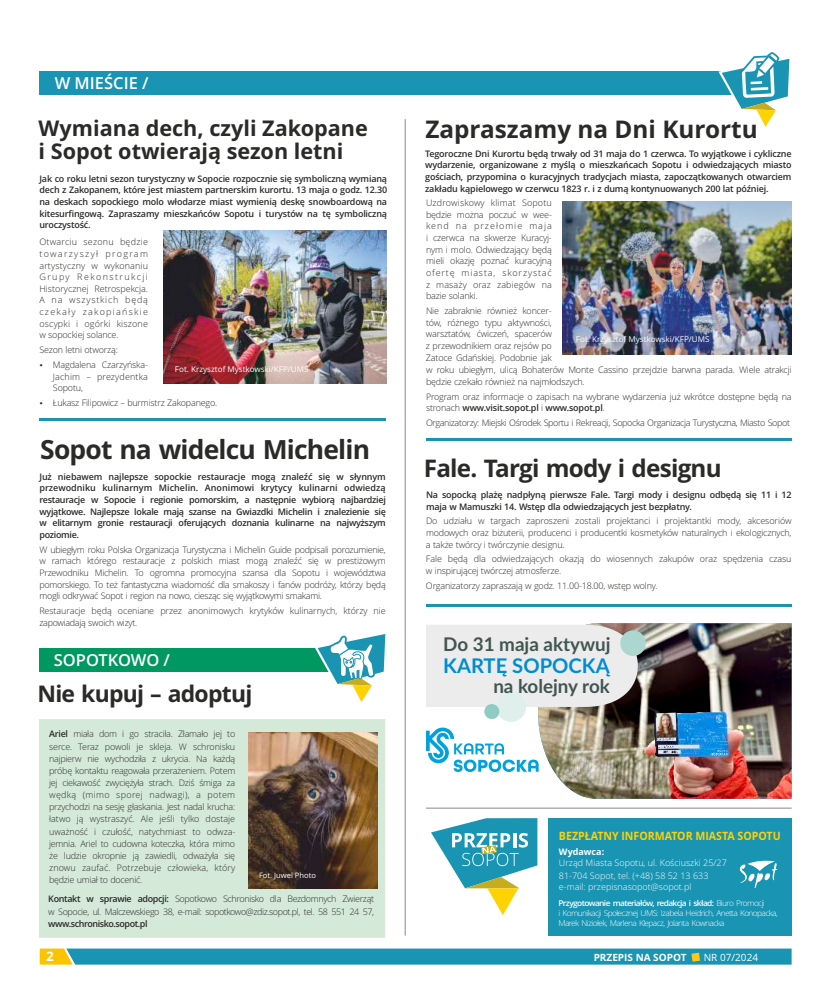
<style>
.page{position:relative;width:820px;height:993px;background:#fff}
.page>*{position:absolute;margin:0;border:0;box-sizing:border-box;transform-origin:0 0}
.t1{font:700 26.4px "Open Sans";letter-spacing:-.03em;color:#2a2a29}
.t2{font:700 24.3px "Open Sans";letter-spacing:-.02em;color:#2a2a29}
.t3{font:700 24.3px "Open Sans";color:#2a2a29}
.t4{font:700 22.9px "Open Sans";letter-spacing:-.03em;color:#2a2a29}
.t5{font:700 21.6px "Open Sans";color:#2a2a29}
.t6{font:700 20.2px "Lato";color:#008cd3}
.t7{font:700 18.8px "Lato";color:#415551}
.t8{font:600 16.5px "Open Sans";color:#fefefe}
.t9{font:700 13px "Open Sans";color:#fefefe;scale:1.04 1}
.t10{font:700 11.5px "Open Sans";color:#ffd200;scale:.92 1}
.t11{font:700 10px "Open Sans";color:#fefefe}
.t12{font:10px "Open Sans";color:#fefefe}
.t13{font:300 9px/11.6px "Open Sans";letter-spacing:-.02em;color:#2a2a29;text-align:justify}
.t14{font:600 9px/11.6px "Open Sans";letter-spacing:-.02em;color:#2a2a29;text-align:justify}
.t15{font:300 9px/12.1px "Open Sans";letter-spacing:-.045em;color:#2a2a29}
.t16{font:300 9px/12.3px "Open Sans";color:#fefefe}
.t17{font:300 9px "Open Sans";letter-spacing:-.04em;color:#2a2a29}
.t18{font:300 9px/11.8px "Open Sans";letter-spacing:.015em;color:#2a2a29}
.t19{font:600 9px "Open Sans";letter-spacing:-.045em;color:#2a2a29}
.t20{font:700 9px "Open Sans";color:#fefefe}
.t21{font:300 8px/9.8px "Open Sans";letter-spacing:-.075em;color:#fefefe;scale:1.05 1}
.t22{font:8px "Open Sans";color:#fefefe}
.t23{font:7.5px "Open Sans";color:#fefefe}
.s1{font-weight:600}
</style>
<div class="page">
<div style="left:39px;top:719px;width:346px;height:218px;background:#d5e9d8"></div>
<hr style="left:404px;top:119px;width:1px;height:816px;background:#888887">
<svg style="left:40px;top:948px;width:751px;height:16px;background:#2b9aae"></svg>
<svg style="left:431px;top:818px;width:106px;height:96px"></svg>
<div style="left:547px;top:817px;width:244px;height:118px;background:#1994b3"></div>
<svg style="left:739px;top:860px;width:38px;height:28px"></svg>
<div style="left:39px;top:71px;width:733px;height:24px;background:#1994b3"></div>
<svg style="left:718px;top:52px;width:72px;height:75px"></svg>
<div style="left:39px;top:648px;width:335px;height:23px;background:#009862"></div>
<svg style="left:314px;top:634px;width:72px;height:68px"></svg>
<hr style="left:426px;top:807px;width:365px;height:1px;background:#888887">
<hr style="left:39px;top:417px;width:347px;height:3px;background:#1994b3">
<hr style="left:426px;top:437px;width:365px;height:3px;background:#1994b3">
<hr style="left:426px;top:604px;width:365px;height:3px;background:#1994b3">
<img style="left:248px;top:731px;width:129px;height:156px">
<img style="left:562px;top:201px;width:229px;height:153px">
<img style="left:163px;top:230px;width:223px;height:153px">
<svg style="left:426px;top:727px;width:112px;height:45px"></svg>
<img style="left:538px;top:623px;width:253px;height:175px">
<div style="left:426px;top:624px;width:211px;height:82px;background:#ececec"></div>
<div style="left:496px;top:691px;width:30px;height:30px;background:#dfefec;border-radius:50%"></div>
<div style="left:620px;top:630px;width:25px;height:25px;background:#acd7d1;border-radius:50%"></div>
<div style="left:484px;top:703px;width:15px;height:15px;background:#8ecbc2;border-radius:50%"></div>
<img style="left:656px;top:712px;width:20px;height:25px">
<h3 class="t8" style="left:55px;top:77px;width:95px">W MIEŚCIE /</h3>
<h3 class="t5" style="left:39px;top:119px;width:331px">Wymiana dech, czyli Zakopane</h3>
<h2 class="t3" style="left:425px;top:119px;width:333px">Zapraszamy na Dni Kurortu</h2>
<h3 class="t5" style="left:39px;top:143px;width:306px">i Sopot otwierają sezon letni</h3>
<p class="t14" style="left:425px;top:148px;width:368px">Tegoroczne Dni Kurortu będą trwały od 31 maja do 1 czerwca. To wyjątkowe i cykliczne wydarzenie, organizowane z myślą o mieszkańcach Sopotu i odwiedzających miasto gościach, przypomina o kuracyjnych tradycjach miasta, zapoczątkowanych otwarciem zakładu kąpielowego w czerwcu 1823 r. i z dumą kontynuowanych 200 lat później.</p>
<p class="t14" style="left:39px;top:173px;width:349px">Jak co roku letni sezon turystyczny w Sopocie rozpocznie się symboliczną wymianą dech z Zakopanem, które jest miastem partnerskim kurortu. 13 maja o godz. 12.30 na deskach sopockiego molo włodarze miast wymienią deskę snowboardową na kitesurfingową. Zapraszamy mieszkańców Sopotu i turystów na tę symboliczną uroczystość.</p>
<p class="t13" style="left:426px;top:198px;width:127px">Uzdrowiskowy klimat Sopotu będzie można poczuć w wee&shy;kend na przełomie maja i czerwca na skwerze Kuracyj&shy;nym i molo. Odwiedzający będą mieli okazję poznać kuracyjną ofertę miasta, skorzystać z masaży oraz zabiegów na bazie solanki.</p>
<p class="t13" style="left:426px;top:305px;width:127px">Nie zabraknie również koncer&shy;tów, różnego typu aktywności, warsztatów, ćwiczeń, spacerów z przewodnikiem oraz rejsów po Zatoce Gdańskiej. Podobnie jak</p>
<p class="t13" style="left:426px;top:365px;width:367px">w roku ubiegłym, ulicą Bohaterów Monte Cassino przejdzie barwna parada. Wiele atrakcji będzie czekało również na najmłodszych.</p>
<p class="t13" style="left:426px;top:391px;width:367px">Program oraz informacje o zapisach na wybrane wydarzenia już wkrótce dostępne będą na stronach <span class="s1">www.visit.sopot.pl</span> i <span class="s1">www.sopot.pl</span>.</p>
<p class="t17" style="left:426px;top:419px;width:365px">Organizatorzy: Miejski Ośrodek Sportu i Rekreacji, Sopocka Organizacja Turystyczna, Miasto Sopot</p>
<p class="t13" style="left:39px;top:237px;width:110px">Otwarciu sezonu będzie towarzyszył program artystyczny w wykonaniu Grupy Rekonstrukcji Historycznej Retrospekcja.<br>A na wszystkich będą czekały zakopiańskie oscypki i ogórki kiszone w sopockiej solance.</p>
<p class="t13" style="left:53px;top:343px;width:96px;line-height:14.7px;text-indent:-13px">Sezon letni otworzą:<br>Magdalena Czarzyńska-</p>
<p class="t18" style="left:53px;top:371px;width:96px">Jachim – prezydentka<br>Sopotu,</p>
<p class="t13" style="left:53px;top:398px;width:166px">Łukasz Filipowicz – burmistrz Zakopanego.</p>
<p class="t22" style="left:575px;top:336px;width:135px">Fot. Krzysztof Mystkowski/KFP/UMS</p>
<p class="t22" style="left:175px;top:366px;width:135px">Fot. Krzysztof Mystkowski/KFP/UMS</p>
<h1 class="t1" style="left:40px;top:438px;width:331px">Sopot na widelcu Michelin</h1>
<p class="t14" style="left:39px;top:471px;width:348px">Już niebawem najlepsze sopockie restauracje mogą znaleźć się w słynnym przewodniku kulinarnym Michelin. Anonimowi krytycy kulinarni odwiedzą restauracje w Sopocie i regionie pomorskim, a następnie wybiorą najbardziej wyjątkowe. Najlepsze lokale mają szanse na Gwiazdki Michelin i znalezienie się w elitarnym gronie restauracji oferujących doznania kulinarne na najwyższym poziomie.</p>
<p class="t13" style="left:39px;top:544px;width:348px">W ubiegłym roku Polska Organizacja Turystyczna i Michelin Guide podpisali porozumienie, w ramach którego restauracje z polskich miast mogą znaleźć się w prestiżowym Przewodniku Michelin. To ogromna promocyjna szansa dla Sopotu i województwa pomorskiego. To też fantastyczna wiadomość dla smakoszy i fanów podróży, którzy będą mogli odkrywać Sopot i region na nowo, ciesząc się wyjątkowymi smakami.</p>
<p class="t13" style="left:39px;top:605px;width:348px">Restauracje będą oceniane przez anonimowych krytyków kulinarnych, którzy nie zapowiadają swoich wizyt.</p>
<h3 class="t8" style="left:54px;top:653px;width:118px">SOPOTKOWO /</h3>
<h3 class="t4" style="left:37px;top:684px;width:216px">Nie kupuj – adoptuj</h3>
<p class="t13" style="left:49px;top:728px;width:187px;line-height:12.1px"><span class="s1">Ariel</span> miała dom i go straciła. Złamało jej to serce. Teraz powoli je skleja. W schronisku najpierw nie wychodziła z ukrycia. Na każdą próbę kontaktu reagowała przerażeniem. Potem jej ciekawość zwyciężyła strach. Dziś śmiga za wędką (mimo sporej nadwagi), a potem przychodzi na sesję głaskania. Jest nadal krucha: łatwo ją wystraszyć. Ale jeśli tylko dostaje uważność i czułość, natychmiast to odwza&shy;jemnia. Ariel to cudowna koteczka, która mimo że ludzie okropnie ją zawiedli, odważyła się znowu zaufać. Potrzebuje człowieka, który będzie umiał to docenić.</p>
<p class="t23" style="left:259px;top:871px;width:58px">Fot. Juwel Photo</p>
<p class="t15" style="left:48px;top:893px;width:327px"><span class="s1">Kontakt w sprawie adopcji:</span> Sopotkowo Schronisko dla Bezdomnych Zwierząt w Sopocie, ul. Malczewskiego 38, e-mail: sopotkowo@zdiz.sopot.pl, tel. 58 551 24 57,</p>
<p class="t19" style="left:48px;top:919px;width:101px">www.schronisko.sopot.pl</p>
<h2 class="t2" style="left:423px;top:458px;width:299px">Fale. Targi mody i designu</h2>
<p class="t14" style="left:426px;top:489px;width:367px">Na sopocką plażę nadpłyną pierwsze Fale. Targi mody i designu odbędą się 11 i 12 maja w Mamuszki 14. Wstęp dla odwiedzających jest bezpłatny.</p>
<p class="t13" style="left:426px;top:516px;width:367px">Do udziału w targach zaproszeni zostali projektanci i projektantki mody, akcesoriów modowych oraz biżuterii, producenci i producentki kosmetyków naturalnych i ekologicznych, a także twórcy i twórczynie designu.</p>
<p class="t13" style="left:426px;top:554px;width:367px">Fale będą dla odwiedzających okazją do wiosennych zakupów oraz spędzenia czasu w inspirującej twórczej atmosferze.</p>
<p class="t13" style="left:426px;top:580px;width:233px">Organizatorzy zapraszają w godz. 11.00-18.00, wstęp wolny.</p>
<h3 class="t7" style="left:443px;top:635px;width:169px">Do 31 maja aktywuj</h3>
<h3 class="t7" style="left:493px;top:678px;width:118px">na kolejny rok</h3>
<h3 class="t6" style="left:443px;top:657px;width:168px">KARTĘ SOPOCKĄ</h3>
<p class="t10" style="left:558px;top:830px;width:242px">BEZPŁATNY INFORMATOR MIASTA SOPOTU</p>
<p class="t20" style="left:558px;top:848px;width:47px">Wydawca:</p>
<p class="t16" style="left:558px;top:857px;width:169px">Urząd Miasta Sopotu, ul. Kościuszki 25/27<br>81-704 Sopot, tel. (+48) 58 52 13 633</p>
<p class="t16" style="left:558px;top:880px;width:134px">e-mail: przepisnasopot@sopot.pl</p>
<p class="t21" style="left:558px;top:898px;width:210px"><span class="s1">Przygotowanie materiałów, redakcja i skład:</span> Biuro Promocji<br>i Komunikacji Społecznej UMS: Izabela Heidrich, Anetta Konopacka,<br>Marek Niziołek, Marlena Klepacz, Jolanta Kownacka</p>
<h3 class="t9" style="left:46px;top:950px;width:9px">2</h3>
<p class="t11" style="left:593px;top:952px;width:94px">PRZEPIS NA SOPOT</p>
<p class="t12" style="left:703px;top:952px;width:56px">NR 07/2024</p>
</div>
